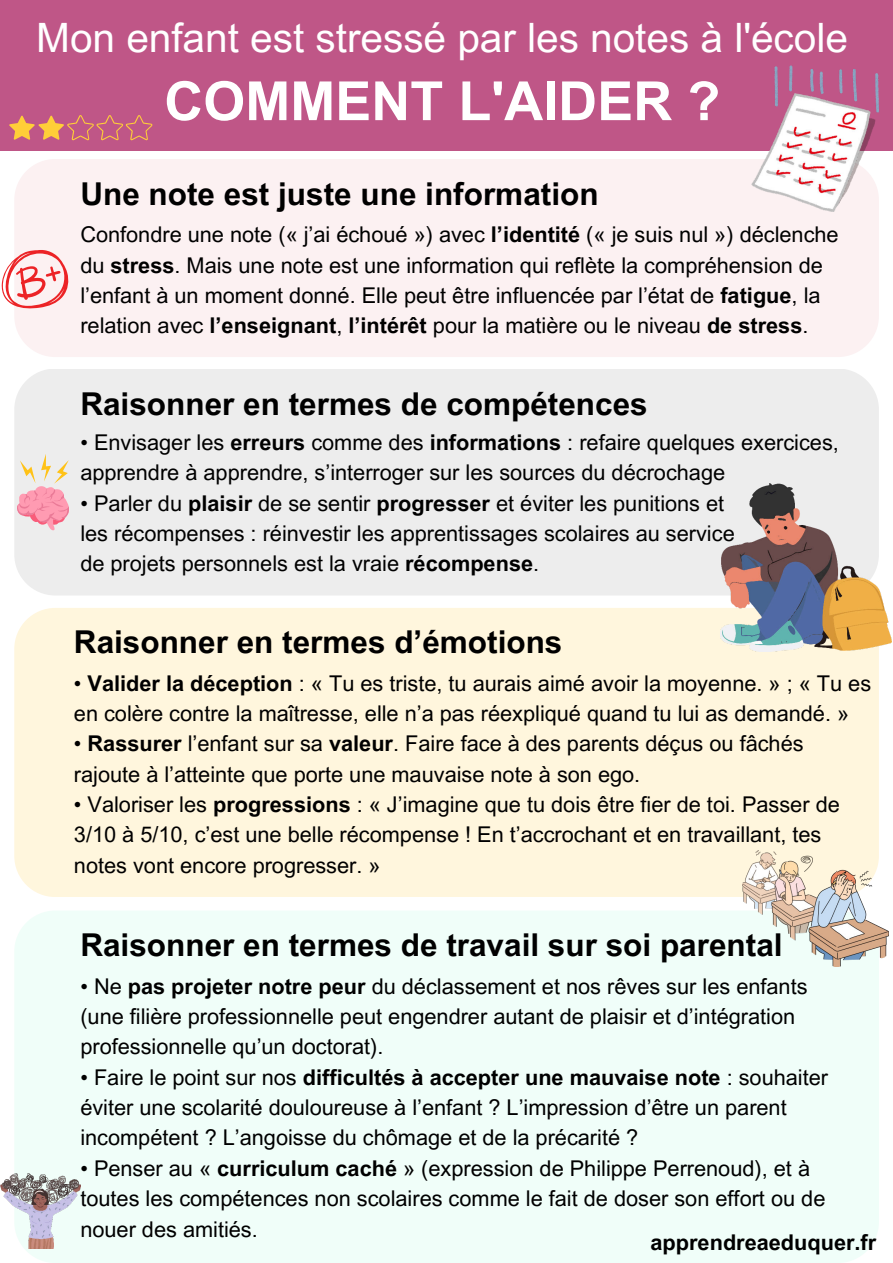
<style>
.page{position:relative;width:893px;height:1263px;background:#fff}
.page>*{position:absolute;margin:0;border:0;box-sizing:border-box;transform-origin:0 0}
.t1{font:700 54px "Arial MT Pro";color:#fff}
.t2{font:40.5px "Arial MT Pro";color:#fff}
.t3{font:700 31.5px "Arial MT Pro";color:#000}
.t4{font:21.75px/30.4px "Arial MT Pro";color:#000}
.t5{font:700 21.75px "Arial MT Pro";color:#000}
.s1{font-weight:700}
</style>
<div class="page">
<div style="left:0;top:0;width:893px;height:151px;background:#bf5687"></div>
<div style="left:14px;top:159px;width:865px;height:198px;background:#fcf1f2;border-radius:41px"></div>
<div style="left:14px;top:368px;width:865px;height:227px;background:#ededed;border-radius:41px"></div>
<div style="left:14px;top:608px;width:864px;height:289px;background:#fff6dd;border-radius:41px"></div>
<div style="left:14px;top:910px;width:865px;height:353px;background:#f0fef9;border-radius:41px"></div>
<img style="left:751px;top:66px;width:127px;height:145px">
<img style="left:720px;top:483px;width:171px;height:168px">
<svg style="left:17px;top:454px;width:52px;height:77px"></svg>
<img style="left:742px;top:850px;width:146px;height:116px">
<img style="left:1px;top:1174px;width:80px;height:74px">
<svg style="left:1px;top:250px;width:68px;height:59px"></svg>
<svg style="left:9px;top:115px;width:143px;height:25px"></svg>
<h2 class="t2" style="left:36px;top:15px;width:813px">Mon enfant est stressé par les notes à l'école</h2>
<h1 class="t1" style="left:164px;top:69px;width:557px">COMMENT L'AIDER ?</h1>
<h3 class="t3" style="left:80px;top:175px;width:520px">Une note est juste une information</h3>
<p class="t4" style="left:80px;top:220px;width:760px">Confondre une note (« j’ai échoué ») avec <span class="s1">l’identité</span> (« je suis nul ») déclenche du <span class="s1">stress</span>. Mais une note est une information qui reflète la compréhension de l’enfant à un moment donné. Elle peut être influencée par l’état de <span class="s1">fatigue</span>, la relation avec <span class="s1">l’enseignant</span>, <span class="s1">l’intérêt</span> pour la matière ou le niveau <span class="s1">de stress</span>.</p>
<h3 class="t3" style="left:80px;top:385px;width:569px">Raisonner en termes de compétences</h3>
<p class="t4" style="left:80px;top:428px;width:760px">• Envisager les <span class="s1">erreurs</span> comme des <span class="s1">informations</span> : refaire quelques exercices, apprendre à apprendre, s’interroger sur les sources du décrochage</p>
<p class="t4" style="left:80px;top:489px;width:656px">• Parler du <span class="s1">plaisir</span> de se sentir <span class="s1">progresser</span> et éviter les punitions et les récompenses : réinvestir les apprentissages scolaires au service de projets personnels est la vraie <span class="s1">récompense</span>.</p>
<h3 class="t3" style="left:74px;top:623px;width:490px">Raisonner en termes d’émotions</h3>
<p class="t4" style="left:74px;top:669px;width:799px">• <span class="s1">Valider la déception</span> : « Tu es triste, tu aurais aimé avoir la moyenne. » ; « Tu es en colère contre la maîtresse, elle n’a pas réexpliqué quand tu lui as demandé. »</p>
<p class="t4" style="left:74px;top:729px;width:731px">• <span class="s1">Rassurer</span> l’enfant sur sa <span class="s1">valeur</span>. Faire face à des parents déçus ou fâchés rajoute à l’atteinte que porte une mauvaise note à son ego.</p>
<p class="t4" style="left:74px;top:790px;width:767px">• Valoriser les <span class="s1">progressions</span> : « J’imagine que tu dois être fier de toi. Passer de<br>3/10 à 5/10, c’est une belle récompense ! En t’accrochant et en travaillant, tes notes vont encore progresser. »</p>
<h3 class="t3" style="left:80px;top:926px;width:704px">Raisonner en termes de travail sur soi parental</h3>
<p class="t4" style="left:80px;top:972px;width:728px">• Ne <span class="s1">pas projeter notre peur</span> du déclassement et nos rêves sur les enfants (une filière professionnelle peut engendrer autant de plaisir et d’intégration professionnelle qu’un doctorat).</p>
<p class="t4" style="left:80px;top:1063px;width:749px">• Faire le point sur nos <span class="s1">difficultés à accepter une mauvaise note</span> : souhaiter éviter une scolarité douloureuse à l’enfant ? L’impression d’être un parent incompétent ? L’angoisse du chômage et de la précarité ?</p>
<p class="t4" style="left:80px;top:1154px;width:746px">• Penser au « <span class="s1">curriculum caché</span> » (expression de Philippe Perrenoud), et à toutes les compétences non scolaires comme le fait de doser son effort ou de nouer des amitiés.</p>
<p class="t5" style="left:650px;top:1229px;width:227px">apprendreaeduquer.fr</p>
</div>
